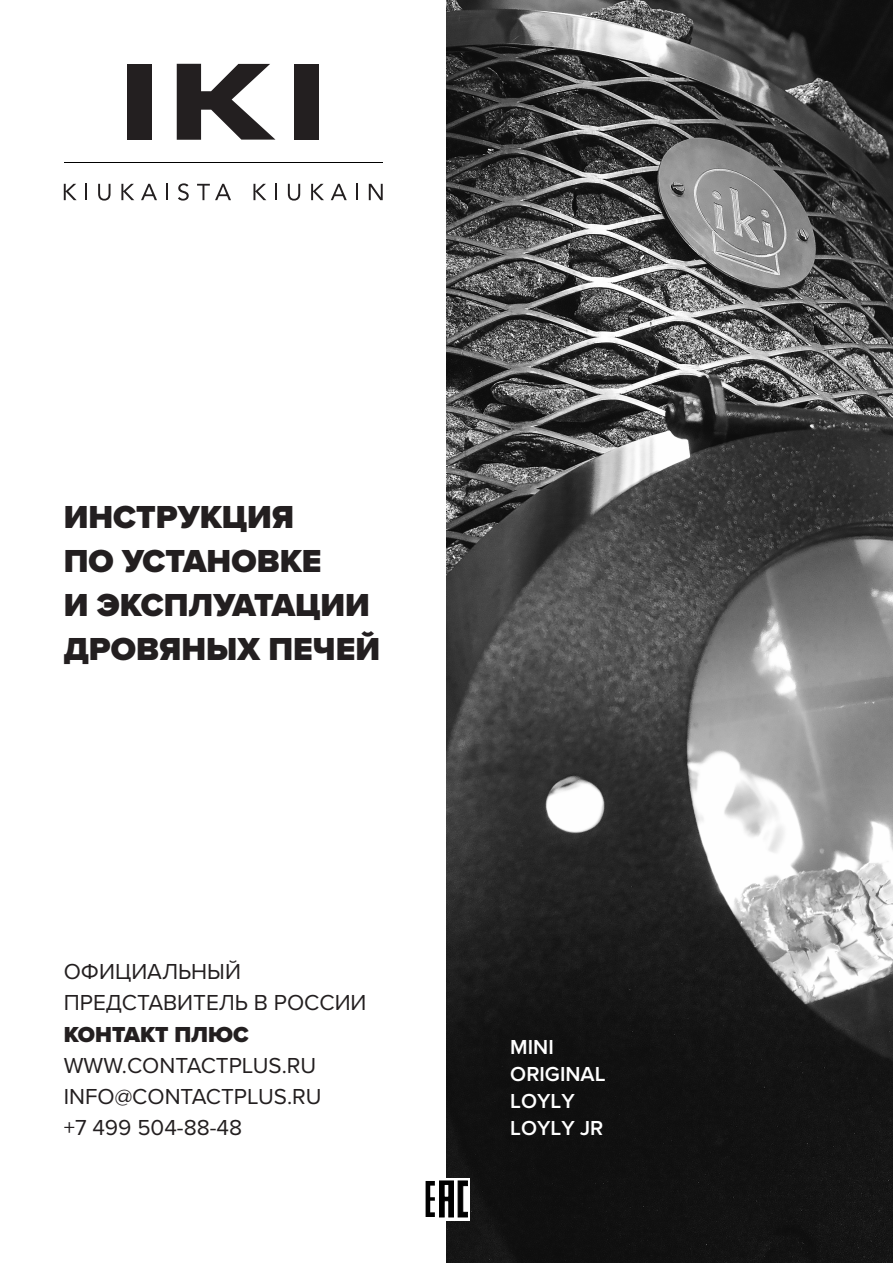
<style>
.page{position:relative;width:893px;height:1263px;background:#fff}
.page>*{position:absolute;margin:0;border:0;box-sizing:border-box;transform-origin:0 0}
.Заголовок_для_главно{font:900 33px "Proxima Nova";color:#231f20}
.Текст_для_подвала_гл{font:22.5px "Proxima Nova";color:#231f20}
.Текст_для_подвала_гл-2{font:900 22.5px "Proxima Nova";color:#231f20}
.t1{font:600 21px "Proxima Nova";color:#fff}
</style>
<div class="page">
<svg style="left:64px;top:184px;width:13px;height:16px"></svg>
<svg style="left:85px;top:184px;width:2px;height:16px"></svg>
<svg style="left:98px;top:184px;width:13px;height:17px"></svg>
<svg style="left:121px;top:184px;width:13px;height:16px"></svg>
<svg style="left:141px;top:184px;width:16px;height:16px"></svg>
<svg style="left:166px;top:184px;width:2px;height:16px"></svg>
<svg style="left:178px;top:183px;width:11px;height:18px"></svg>
<svg style="left:197px;top:184px;width:34px;height:16px"></svg>
<svg style="left:253px;top:184px;width:13px;height:16px"></svg>
<svg style="left:275px;top:184px;width:2px;height:16px"></svg>
<svg style="left:288px;top:184px;width:12px;height:17px"></svg>
<svg style="left:311px;top:184px;width:13px;height:16px"></svg>
<svg style="left:331px;top:184px;width:16px;height:16px"></svg>
<svg style="left:356px;top:184px;width:2px;height:16px"></svg>
<svg style="left:369px;top:184px;width:14px;height:16px"></svg>
<div style="left:128px;top:64px;width:24px;height:76px;background:#231f20"></div>
<div style="left:294px;top:64px;width:25px;height:76px;background:#231f20"></div>
<svg style="left:177px;top:64px;width:98px;height:76px"></svg>
<hr style="left:64px;top:162px;width:319px;height:1px;background:#000">
<img style="left:446px;top:0;width:447px;height:1263px">
<svg style="left:425px;top:1178px;width:45px;height:42px"></svg>
<svg style="left:426px;top:1181px;width:42px;height:36px"></svg>
<p class="Заголовок_для_главно" style="left:64px;top:493px;width:232px">ИНСТРУКЦИЯ</p>
<p class="Заголовок_для_главно" style="left:64px;top:536px;width:259px">ПО УСТАНОВКЕ</p>
<p class="Заголовок_для_главно" style="left:64px;top:580px;width:308px">И ЭКСПЛУАТАЦИИ</p>
<p class="Заголовок_для_главно" style="left:64px;top:624px;width:318px">ДРОВЯНЫХ ПЕЧЕЙ</p>
<p class="Текст_для_подвала_гл" style="left:64px;top:955px;width:179px">ОФИЦИАЛЬНЫЙ</p>
<p class="Текст_для_подвала_гл" style="left:64px;top:986px;width:304px">ПРЕДСТАВИТЕЛЬ В РОССИИ</p>
<p class="Текст_для_подвала_гл-2" style="left:64px;top:1017px;width:186px">КОНТАКТ ПЛЮС</p>
<p class="Текст_для_подвала_гл" style="left:64px;top:1048px;width:254px">WWW.CONTACTPLUS.RU</p>
<p class="Текст_для_подвала_гл" style="left:64px;top:1080px;width:259px">INFO@CONTACTPLUS.RU</p>
<p class="Текст_для_подвала_гл" style="left:64px;top:1111px;width:180px">+7 499 504-88-48</p>
<p class="t1" style="left:510px;top:1035px;width:45px">MINI</p>
<p class="t1" style="left:510px;top:1062px;width:97px">ORIGINAL</p>
<p class="t1" style="left:510px;top:1089px;width:66px">LOYLY</p>
<p class="t1" style="left:510px;top:1116px;width:95px">LOYLY JR</p>
</div>
